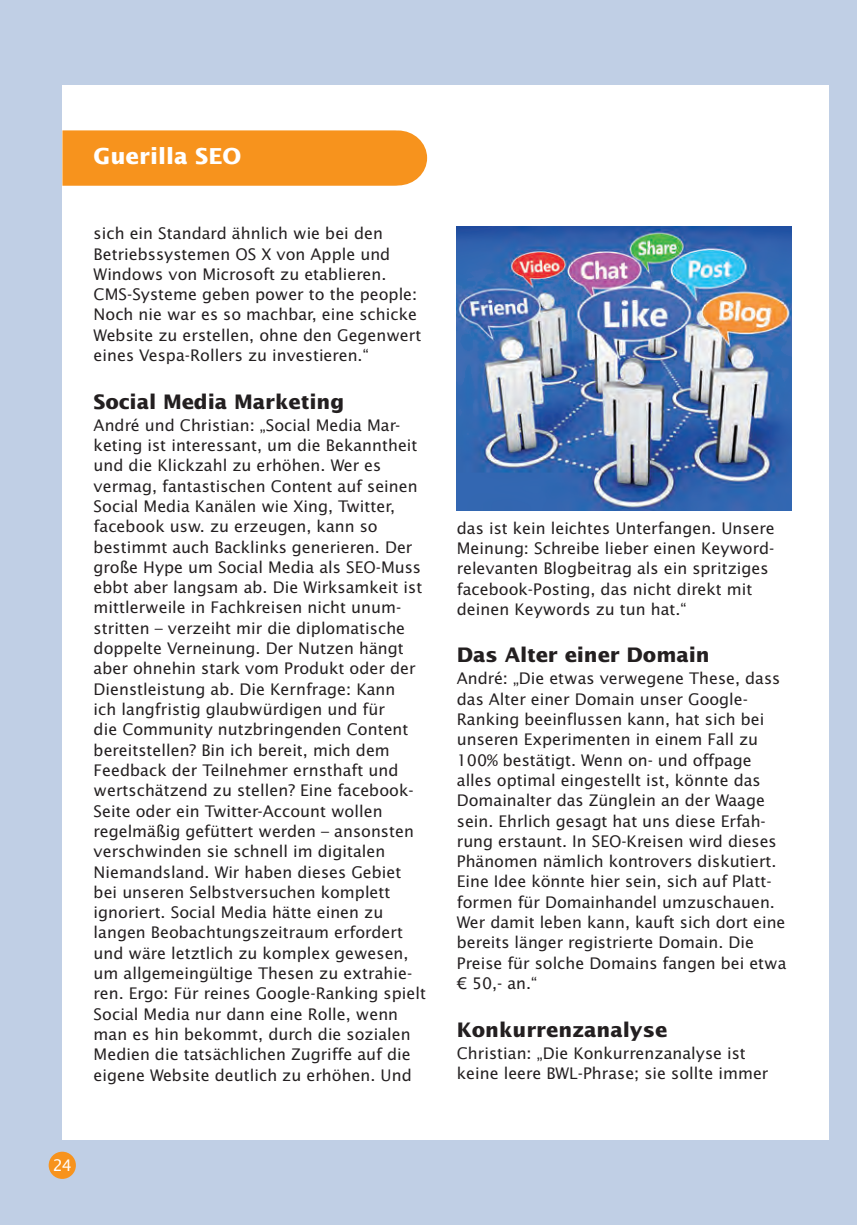
<style>
.page{position:relative;width:857px;height:1225px;background:#fff}
.page>*{position:absolute;margin:0;border:0;box-sizing:border-box;transform-origin:0 0}
.t1{font:700 22px "Lucida Sans Std";color:#fff}
.t2{font:700 20px "Lucida Sans Std";letter-spacing:-.005em;color:#231f20}
.t3{font:16px/20.4px "Lucida Sans Std";color:#231f20}
.t4{font:16px "Lucida Sans Std";color:#fff}
</style>
<div class="page">
<div style="left:0;top:0;width:856px;height:1225px;background:#c0cfe5"></div>
<hr style="left:856px;top:0;width:1px;height:1225px;background:#c0cfe5">
<div style="left:62px;top:85px;width:766px;height:1055px;background:#fff"></div>
<div style="left:49px;top:1151px;width:27px;height:28px;background:#f7931d;border-radius:50%"></div>
<div style="left:62px;top:130px;width:365px;height:56px;background:#f7931d"></div>
<img style="left:456px;top:227px;width:335px;height:283px">
<h1 class="t1" style="left:94px;top:144px;width:149px">Guerilla SEO</h1>
<p class="t3" style="left:94px;top:223px;width:329px">sich ein Standard ähnlich wie bei den Betriebssystemen OS X von Apple und Windows von Microsoft zu etablieren.<br>CMS-Systeme geben power to the people:<br>Noch nie war es so machbar, eine schicke Website zu erstellen, ohne den Gegenwert eines Vespa-Rollers zu investieren.“</p>
<p class="t2" style="left:94px;top:390px;width:252px">Social Media Marketing</p>
<p class="t3" style="left:94px;top:415px;width:333px">André und Christian: „Social Media Mar&shy;keting ist interessant, um die Bekanntheit und die Klickzahl zu erhöhen. Wer es vermag, fantastischen Content auf seinen Social Media Kanälen wie Xing, Twitter, facebook usw. zu erzeugen, kann so bestimmt auch Backlinks generieren. Der große Hype um Social Media als SEO-Muss ebbt aber langsam ab. Die Wirksamkeit ist mittlerweile in Fachkreisen nicht unum&shy;stritten – verzeiht mir die diplomatische doppelte Verneinung. Der Nutzen hängt aber ohnehin stark vom Produkt oder der Dienstleistung ab. Die Kernfrage: Kann<br>ich langfristig glaubwürdigen und für<br>die Community nutzbringenden Content bereitstellen? Bin ich bereit, mich dem Feedback der Teilnehmer ernsthaft und wertschätzend zu stellen? Eine facebook-Seite oder ein Twitter-Account wollen regelmäßig gefüttert werden – ansonsten verschwinden sie schnell im digitalen Niemandsland. Wir haben dieses Gebiet bei unseren Selbstversuchen komplett ignoriert. Social Media hätte einen zu langen Beobachtungszeitraum erfordert und wäre letztlich zu komplex gewesen, um allgemeingültige Thesen zu extrahie&shy;ren. Ergo: Für reines Google-Ranking spielt Social Media nur dann eine Rolle, wenn man es hin bekommt, durch die sozialen Medien die tatsächlichen Zugriffe auf die eigene Website deutlich zu erhöhen. Und</p>
<p class="t4" style="left:53px;top:1156px;width:21px">24</p>
<p class="t3" style="left:456px;top:518px;width:319px">das ist kein leichtes Unterfangen. Unsere Meinung: Schreibe lieber einen Keyword&shy;relevanten Blogbeitrag als ein spritziges facebook-Posting, das nicht direkt mit deinen Keywords zu tun hat.“</p>
<p class="t2" style="left:456px;top:644px;width:254px">Das Alter einer Domain</p>
<p class="t3" style="left:456px;top:668px;width:331px">André: „Die etwas verwegene These, dass das Alter einer Domain unser Google-Ranking beeinflussen kann, hat sich bei unseren Experimenten in einem Fall zu 100% bestätigt. Wenn on- und offpage alles optimal eingestellt ist, könnte das Domainalter das Zünglein an der Waage sein. Ehrlich gesagt hat uns diese Erfah&shy;rung erstaunt. In SEO-Kreisen wird dieses Phänomen nämlich kontrovers diskutiert.<br>Eine Idee könnte hier sein, sich auf Platt&shy;formen für Domainhandel umzuschauen.<br>Wer damit leben kann, kauft sich dort eine bereits länger registrierte Domain. Die Preise für solche Domains fangen bei etwa € 50,- an.“</p>
<p class="t2" style="left:456px;top:1018px;width:212px">Konkurrenzanalyse</p>
<p class="t3" style="left:456px;top:1043px;width:313px">Christian: „Die Konkurrenzanalyse ist keine leere BWL-Phrase; sie sollte immer</p>
</div>
